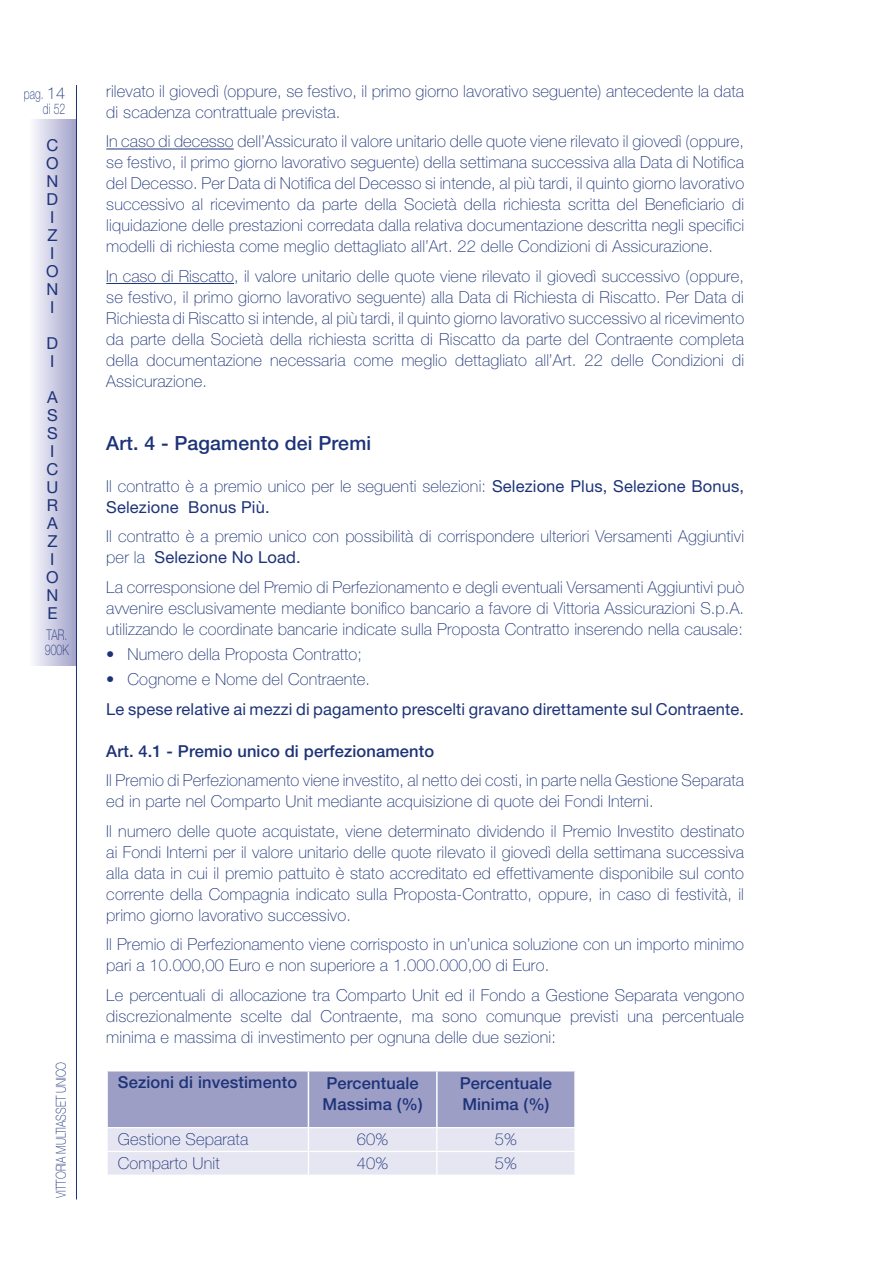
<style>
.page{position:relative;width:893px;height:1263px;background:#fff}
.page>*{position:absolute;margin:0;border:0;box-sizing:border-box;transform-origin:0 0}
.t1{font:500 19.5px "Helvetica Neue LT Std";letter-spacing:.01em;color:#1d3378}
.t2{font:100 16.5px/21px "Helvetica Neue LT Std";letter-spacing:.01em;color:#1d3378}
.t3{font:16.5px/18px "Helvetica Neue LT Std";letter-spacing:.01em;color:#1d3378}
.t4{font:500 16.5px/21px "Helvetica Neue LT Std";letter-spacing:.01em;color:#1d3378}
.t5{font:100 14.7px/15px "Helvetica Neue LT Std";letter-spacing:.01em;color:#1d3378;text-align:right;scale:.71 1}
.t6{font:100 13.65px "Helvetica Neue LT Std";color:#1d3378;scale:.77 1}
.s1{font-size:16.5px}
.s2{font-weight:400}
</style>
<div class="page">
<div style="left:28px;top:120px;width:48px;height:546px;background:linear-gradient(to right,#fefeff,#a4a4cb)"></div>
<hr style="left:76px;top:85px;width:1px;height:1114px;background:#1d3378">
<hr style="left:106px;top:149px;width:128px;height:1px;background:#1d3378">
<hr style="left:106px;top:283px;width:128px;height:1px;background:#1d3378">
<svg style="left:107px;top:1071px;width:468px;height:103px"></svg>
<hr style="left:574px;top:1152px;width:2px;height:22px;background:#fff">
<p class="t5" style="left:24px;top:86px;width:60px">pag. <span class="s1">14 </span>di 52</p>
<p class="t3" style="left:46px;top:136px;width:14px">C<br>O<br>N<br>D<br>I<br>Z<br>I<br>O<br>N<br>I</p>
<p class="t3" style="left:47px;top:334px;width:13px">D<br>I</p>
<p class="t3" style="left:46px;top:388px;width:14px">A<br>S<br>S<br>I<br>C<br>U<br>R<br>A<br>Z<br>I<br>O<br>N<br>E</p>
<p class="t5" style="left:45px;top:627px;width:36px;text-align:left">TAR.<br>900K</p>
<p class="t6" style="left:53px;top:1198px;width:178px;rotate:-90deg">VITTORIA MULTIASSET UNICO</p>
<p class="t2" style="left:106px;top:80px;width:639px">rilevato il giovedì (oppure, se festivo, il primo giorno lavorativo seguente) antecedente la data di scadenza contrattuale prevista.</p>
<p class="t2" style="left:106px;top:131px;width:639px;text-align:justify">In caso di decesso dell’Assicurato il valore unitario delle quote viene rilevato il giovedì (oppure, se festivo, il primo giorno lavorativo seguente) della settimana successiva alla Data di Notifica del Decesso. Per Data di Notifica del Decesso si intende, al più tardi, il quinto giorno lavorativo successivo al ricevimento da parte della Società della richiesta scritta del Beneficiario di liquidazione delle prestazioni corredata dalla relativa documentazione descritta negli specifici modelli di richiesta come meglio dettagliato all’Art. 22 delle Condizioni di Assicurazione.</p>
<p class="t2" style="left:106px;top:265px;width:639px;text-align:justify">In caso di Riscatto, il valore unitario delle quote viene rilevato il giovedì successivo (oppure, se festivo, il primo giorno lavorativo seguente) alla Data di Richiesta di Riscatto. Per Data di Richiesta di Riscatto si intende, al più tardi, il quinto giorno lavorativo successivo al ricevimento da parte della Società della richiesta scritta di Riscatto da parte del Contraente completa della documentazione necessaria come meglio dettagliato all’Art. 22 delle Condizioni di Assicurazione.</p>
<p class="t1" style="left:106px;top:431px;width:266px">Art. 4 - Pagamento dei Premi</p>
<p class="t2" style="left:106px;top:475px;width:639px">Il contratto è a premio unico per le seguenti selezioni: <span class="s2">Selezione Plus, Selezione Bonus,<br>Selezione Bonus Più.</span></p>
<p class="t2" style="left:106px;top:526px;width:639px">Il contratto è a premio unico con possibilità di corrispondere ulteriori Versamenti Aggiuntivi per la <span class="s2">Selezione No Load.</span></p>
<p class="t2" style="left:106px;top:576px;width:639px;text-align:justify">La corresponsione del Premio di Perfezionamento e degli eventuali Versamenti Aggiuntivi può avvenire esclusivamente mediante bonifico bancario a favore di Vittoria Assicurazioni S.p.A. utilizzando le coordinate bancarie indicate sulla Proposta Contratto inserendo nella causale:</p>
<p class="t2" style="left:106px;top:644px;width:257px">• Numero della Proposta Contratto;</p>
<p class="t2" style="left:106px;top:669px;width:265px">• Cognome e Nome del Contraente.</p>
<p class="t3" style="left:106px;top:700px;width:639px">Le spese relative ai mezzi di pagamento prescelti gravano direttamente sul Contraente.</p>
<p class="t4" style="left:106px;top:740px;width:329px">Art. 4.1 - Premio unico di perfezionamento</p>
<p class="t2" style="left:106px;top:770px;width:639px">Il Premio di Perfezionamento viene investito, al netto dei costi, in parte nella Gestione Separata ed in parte nel Comparto Unit mediante acquisizione di quote dei Fondi Interni.</p>
<p class="t2" style="left:106px;top:820px;width:639px;text-align:justify">Il numero delle quote acquistate, viene determinato dividendo il Premio Investito destinato ai Fondi Interni per il valore unitario delle quote rilevato il giovedì della settimana successiva alla data in cui il premio pattuito è stato accreditato ed effettivamente disponibile sul conto corrente della Compagnia indicato sulla Proposta-Contratto, oppure, in caso di festività, il primo giorno lavorativo successivo.</p>
<p class="t2" style="left:106px;top:934px;width:639px">Il Premio di Perfezionamento viene corrisposto in un’unica soluzione con un importo minimo pari a 10.000,00 Euro e non superiore a 1.000.000,00 di Euro.</p>
<p class="t2" style="left:106px;top:984px;width:639px;text-align:justify">Le percentuali di allocazione tra Comparto Unit ed il Fondo a Gestione Separata vengono discrezionalmente scelte dal Contraente, ma sono comunque previsti una percentuale minima e massima di investimento per ognuna delle due sezioni:</p>
<p class="t4" style="left:118px;top:1071px;width:181px">Sezioni di investimento</p>
<p class="t4" style="left:322px;top:1072px;width:102px">Percentuale<br>Massima (%)</p>
<p class="t4" style="left:460px;top:1072px;width:94px">Percentuale<br>Minima (%)</p>
<p class="t2" style="left:118px;top:1128px;width:132px">Gestione Separata</p>
<p class="t2" style="left:357px;top:1129px;width:33px">60%</p>
<p class="t2" style="left:495px;top:1129px;width:24px">5%</p>
<p class="t2" style="left:118px;top:1152px;width:103px">Comparto Unit</p>
<p class="t2" style="left:357px;top:1153px;width:33px">40%</p>
<p class="t2" style="left:495px;top:1153px;width:24px">5%</p>
</div>
